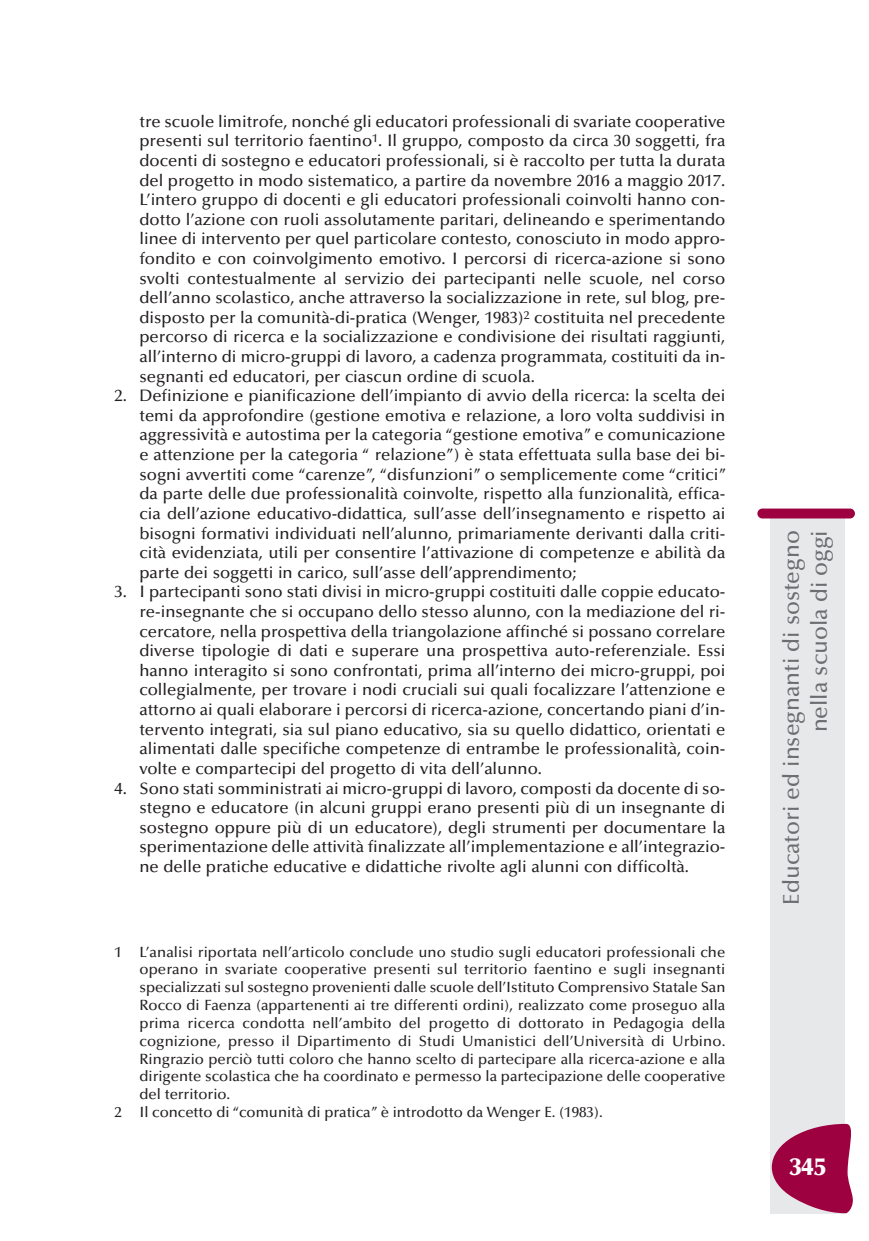
<style>
.page{position:relative;width:869px;height:1241px;background:#fff}
.page>*{position:absolute;margin:0;border:0;box-sizing:border-box;transform-origin:0 0}
.t1{font:900 24.5px "Optima";color:#fff}
.t2{font:500 22.75px/27.8px "Optima";color:#6c6d70;text-align:right}
.t3{font:500 16.62px/19.6px "Optima";color:#231f20;text-align:justify}
.t4{font:500 14.88px "Optima";color:#231f20}
</style>
<div class="page">
<div style="left:770px;top:516px;width:74px;height:697px;background:#e7e8e9"></div>
<div style="left:757px;top:508px;width:97px;height:10px;background:#9d0140;border-radius:5px"></div>
<svg style="left:771px;top:1123px;width:82px;height:89px"></svg>
<p class="t3" style="left:139px;top:113px;width:587px">tre scuole limitrofe, nonché gli educatori professionali di svariate cooperative presenti sul territorio faentino<sup>1</sup>. Il gruppo, composto da circa 30 soggetti, fra docenti di sostegno e educatori professionali, si è raccolto per tutta la durata del progetto in modo sistematico, a partire da novembre 2016 a maggio 2017.<br>L’intero gruppo di docenti e gli educatori professionali coinvolti hanno con&shy;dotto l’azione con ruoli assolutamente paritari, delineando e sperimentando linee di intervento per quel particolare contesto, conosciuto in modo appro&shy;fondito e con coinvolgimento emotivo. I percorsi di ricerca-azione si sono svolti contestualmente al servizio dei partecipanti nelle scuole, nel corso dell’anno scolastico, anche attraverso la socializzazione in rete, sul blog, pre&shy;disposto per la comunità-di-pratica (Wenger, 1983)<sup>2</sup> costituita nel precedente percorso di ricerca e la socializzazione e condivisione dei risultati raggiunti, all’interno di micro-gruppi di lavoro, a cadenza programmata, costituiti da in&shy;segnanti ed educatori, per ciascun ordine di scuola.</p>
<p class="t3" style="left:139px;top:387px;width:588px;text-indent:-25px">2. Definizione e pianificazione dell’impianto di avvio della ricerca: la scelta dei temi da approfondire (gestione emotiva e relazione, a loro volta suddivisi in aggressività e autostima per la categoria “gestione emotiva” e comunicazione e attenzione per la categoria “ relazione”) è stata effettuata sulla base dei bi&shy;sogni avvertiti come “carenze”, “disfunzioni” o semplicemente come “critici” da parte delle due professionalità coinvolte, rispetto alla funzionalità, effica&shy;cia dell’azione educativo-didattica, sull’asse dell’insegnamento e rispetto ai bisogni formativi individuati nell’alunno, primariamente derivanti dalla criti&shy;cità evidenziata, utili per consentire l’attivazione di competenze e abilità da parte dei soggetti in carico, sull’asse dell’apprendimento;</p>
<p class="t3" style="left:139px;top:583px;width:587px;text-indent:-25px">3. I partecipanti sono stati divisi in micro-gruppi costituiti dalle coppie educato&shy;re-insegnante che si occupano dello stesso alunno, con la mediazione del ri&shy;cercatore, nella prospettiva della triangolazione affinché si possano correlare diverse tipologie di dati e superare una prospettiva auto-referenziale. Essi hanno interagito si sono confrontati, prima all’interno dei micro-gruppi, poi collegialmente, per trovare i nodi cruciali sui quali focalizzare l’attenzione e attorno ai quali elaborare i percorsi di ricerca-azione, concertando piani d’in&shy;tervento integrati, sia sul piano educativo, sia su quello didattico, orientati e alimentati dalle specifiche competenze di entrambe le professionalità, coin&shy;volte e compartecipi del progetto di vita dell’alunno.</p>
<p class="t3" style="left:139px;top:779px;width:587px;text-indent:-25px">4. Sono stati somministrati ai micro-gruppi di lavoro, composti da docente di so&shy;stegno e educatore (in alcuni gruppi erano presenti più di un insegnante di sostegno oppure più di un educatore), degli strumenti per documentare la sperimentazione delle attività finalizzate all’implementazione e all’integrazio&shy;ne delle pratiche educative e didattiche rivolte agli alunni con difficoltà.</p>
<p class="t4" style="left:115px;top:945px;width:612px">1 L’analisi riportata nell’articolo conclude uno studio sugli educatori professionali che</p>
<p class="t4" style="left:139px;top:963px;width:587px">operano in svariate cooperative presenti sul territorio faentino e sugli insegnanti</p>
<p class="t4" style="left:139px;top:981px;width:587px">specializzati sul sostegno provenienti dalle scuole dell’Istituto Comprensivo Statale San</p>
<p class="t4" style="left:139px;top:999px;width:587px">Rocco di Faenza (appartenenti ai tre differenti ordini), realizzato come proseguo alla</p>
<p class="t4" style="left:139px;top:1016px;width:587px">prima ricerca condotta nell’ambito del progetto di dottorato in Pedagogia della</p>
<p class="t4" style="left:139px;top:1034px;width:587px">cognizione, presso il Dipartimento di Studi Umanistici dell’Università di Urbino.</p>
<p class="t4" style="left:139px;top:1052px;width:587px">Ringrazio perciò tutti coloro che hanno scelto di partecipare alla ricerca-azione e alla</p>
<p class="t4" style="left:139px;top:1070px;width:587px">dirigente scolastica che ha coordinato e permesso la partecipazione delle cooperative</p>
<p class="t4" style="left:139px;top:1088px;width:92px">del territorio.</p>
<p class="t4" style="left:115px;top:1105px;width:489px">2 Il concetto di “comunità di pratica” è introdotto da Wenger E. (1983).</p>
<h2 class="t2" style="left:779px;top:904px;width:375px;rotate:-90deg">Educatori ed insegnanti di sostegno nella scuola di oggi</h2>
<h1 class="t1" style="left:789px;top:1156px;width:38px">345</h1>
</div>
